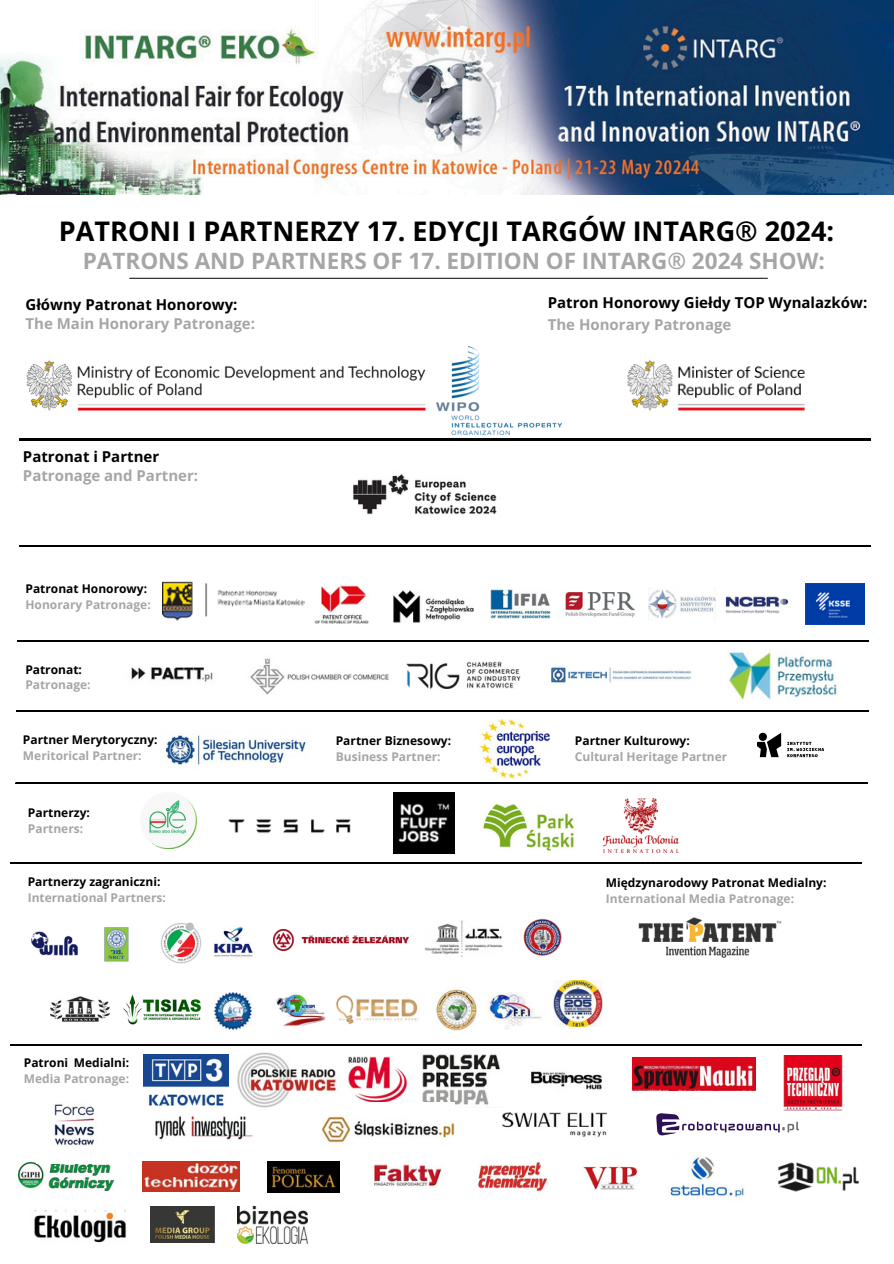
<style>
.page{position:relative;width:894px;height:1264px;background:#fff}
.page>*{position:absolute;margin:0;border:0;box-sizing:border-box;transform-origin:0 0}
.t1{font:700 27px "Open Sans";color:#000}
.t2{font:700 22.5px "Open Sans";color:#a6a6a6}
.t3{font:700 15px/19.2px "Open Sans";color:#a6a6a6}
.t4{font:700 15px/21.3px "Open Sans";color:#000}
.t5{font:700 12px/15.8px "Open Sans";color:#000}
.t6{font:700 12px/15.8px "Open Sans";color:#a6a6a6}
.s1{color:#000}
.s2{color:#a6a6a6}
</style>
<div class="page">
<svg style="left:19px;top:545px;width:851px;height:1px"></svg>
<hr style="left:129px;top:278px;width:638px;height:1px;background:#000">
<img style="left:491px;top:589px;width:59px;height:30px">
<svg style="left:10px;top:1044px;width:851px;height:1px"></svg>
<svg style="left:16px;top:782px;width:850px;height:1px"></svg>
<svg style="left:17px;top:710px;width:850px;height:1px"></svg>
<hr style="left:17px;top:640px;width:851px;height:2px;background:#000">
<img style="left:314px;top:585px;width:55px;height:38px">
<img style="left:725px;top:596px;width:64px;height:18px">
<img style="left:565px;top:593px;width:69px;height:24px">
<img style="left:648px;top:587px;width:67px;height:33px">
<img style="left:393px;top:590px;width:81px;height:33px">
<img style="left:131px;top:667px;width:82px;height:15px">
<img style="left:250px;top:658px;width:139px;height:37px">
<img style="left:406px;top:661px;width:114px;height:27px">
<img style="left:164px;top:733px;width:142px;height:32px">
<img style="left:480px;top:719px;width:69px;height:59px">
<img style="left:638px;top:917px;width:143px;height:41px">
<img style="left:348px;top:1056px;width:60px;height:46px">
<img style="left:422px;top:1054px;width:78px;height:51px">
<img style="left:531px;top:1071px;width:71px;height:19px">
<img style="left:583px;top:1166px;width:55px;height:24px">
<img style="left:374px;top:1164px;width:68px;height:22px">
<img style="left:268px;top:1161px;width:72px;height:30px">
<img style="left:478px;top:1162px;width:70px;height:30px">
<img style="left:321px;top:1102px;width:133px;height:42px">
<img style="left:237px;top:1052px;width:105px;height:61px">
<img style="left:19px;top:1162px;width:94px;height:28px">
<img style="left:668px;top:1156px;width:77px;height:42px">
<img style="left:142px;top:1161px;width:97px;height:30px">
<img style="left:155px;top:1107px;width:101px;height:33px">
<img style="left:778px;top:1162px;width:82px;height:30px">
<svg style="left:656px;top:1113px;width:142px;height:23px"></svg>
<img style="left:237px;top:1206px;width:71px;height:37px">
<img style="left:632px;top:1057px;width:122px;height:33px">
<img style="left:483px;top:804px;width:91px;height:47px">
<svg style="left:19px;top:439px;width:851px;height:1px"></svg>
<img style="left:26px;top:360px;width:400px;height:51px">
<img style="left:627px;top:360px;width:178px;height:51px">
<svg style="left:10px;top:862px;width:851px;height:1px"></svg>
<img style="left:228px;top:819px;width:123px;height:14px">
<img style="left:394px;top:792px;width:60px;height:61px">
<img style="left:805px;top:583px;width:58px;height:42px">
<img style="left:727px;top:649px;width:110px;height:51px">
<img style="left:436px;top:347px;width:125px;height:87px">
<img style="left:37px;top:1104px;width:76px;height:59px">
<img style="left:31px;top:931px;width:47px;height:25px">
<img style="left:486px;top:992px;width:55px;height:37px">
<img style="left:123px;top:994px;width:78px;height:31px">
<img style="left:51px;top:996px;width:58px;height:26px">
<img style="left:161px;top:922px;width:41px;height:41px">
<img style="left:274px;top:929px;width:135px;height:21px">
<img style="left:436px;top:989px;width:41px;height:41px">
<img style="left:276px;top:994px;width:50px;height:32px">
<img style="left:425px;top:920px;width:77px;height:37px">
<img style="left:335px;top:995px;width:84px;height:29px">
<img style="left:214px;top:992px;width:37px;height:37px">
<img style="left:144px;top:1054px;width:84px;height:50px">
<img style="left:150px;top:1206px;width:64px;height:36px">
<img style="left:34px;top:1210px;width:92px;height:33px">
<img style="left:523px;top:918px;width:38px;height:38px">
<svg style="left:757px;top:732px;width:24px;height:25px"></svg>
<svg style="left:787px;top:741px;width:36px;height:16px"></svg>
<img style="left:0;top:0;width:893px;height:195px">
<img style="left:214px;top:926px;width:39px;height:31px">
<img style="left:502px;top:1112px;width:104px;height:24px">
<img style="left:353px;top:474px;width:144px;height:41px">
<img style="left:104px;top:927px;width:25px;height:35px">
<img style="left:603px;top:798px;width:74px;height:54px">
<img style="left:551px;top:667px;width:140px;height:16px">
<img style="left:148px;top:798px;width:48px;height:50px">
<img style="left:553px;top:980px;width:49px;height:46px">
<img style="left:783px;top:1055px;width:59px;height:55px">
<img style="left:162px;top:581px;width:142px;height:39px">
<p class="t1" style="left:59px;top:212px;width:776px">PATRONI I PARTNERZY 17. EDYCJI TARGÓW INTARG® 2024:</p>
<p class="t2" style="left:83px;top:245px;width:743px">PATRONS AND PARTNERS OF 17. EDITION OF INTARG® 2024 SHOW:</p>
<p class="t3" style="left:25px;top:294px;width:231px"><span class="s1">Główny Patronat Honorowy:<br></span>The Main Honorary Patronage:</p>
<p class="t4" style="left:547px;top:292px;width:321px">Patron Honorowy Giełdy TOP Wynalazków:<br><span class="s2">The Honorary Patronage</span></p>
<p class="t3" style="left:23px;top:446px;width:177px"><span class="s1">Patronat i Partner<br></span>Patronage and Partner:</p>
<p class="t6" style="left:25px;top:580px;width:127px"><span class="s1">Patronat Honorowy:<br></span>Honorary Patronage:</p>
<p class="t6" style="left:25px;top:661px;width:67px"><span class="s1">Patronat:<br></span>Patronage:</p>
<p class="t5" style="left:23px;top:731px;width:136px">Partner Merytoryczny:<br><span class="s2">Meritorical Partner:</span></p>
<p class="t5" style="left:28px;top:804px;width:63px">Partnerzy:<br><span class="s2">Partners:</span></p>
<p class="t6" style="left:28px;top:873px;width:140px"><span class="s1">Partnerzy zagraniczni:<br></span>International Partners:</p>
<p class="t5" style="left:24px;top:1054px;width:107px">Patroni Medialni:<br><span class="s2">Media Patronage:</span></p>
<p class="t5" style="left:335px;top:732px;width:117px">Partner Biznesowy:<br><span class="s2">Business Partner:</span></p>
<p class="t6" style="left:574px;top:732px;width:154px"><span class="s1">Partner Kulturowy:<br></span>Cultural Heritage Partner</p>
<p class="t5" style="left:605px;top:874px;width:222px">Międzynarodowy Patronat Medialny:<br><span class="s2">International Media Patronage:</span></p>
</div>
